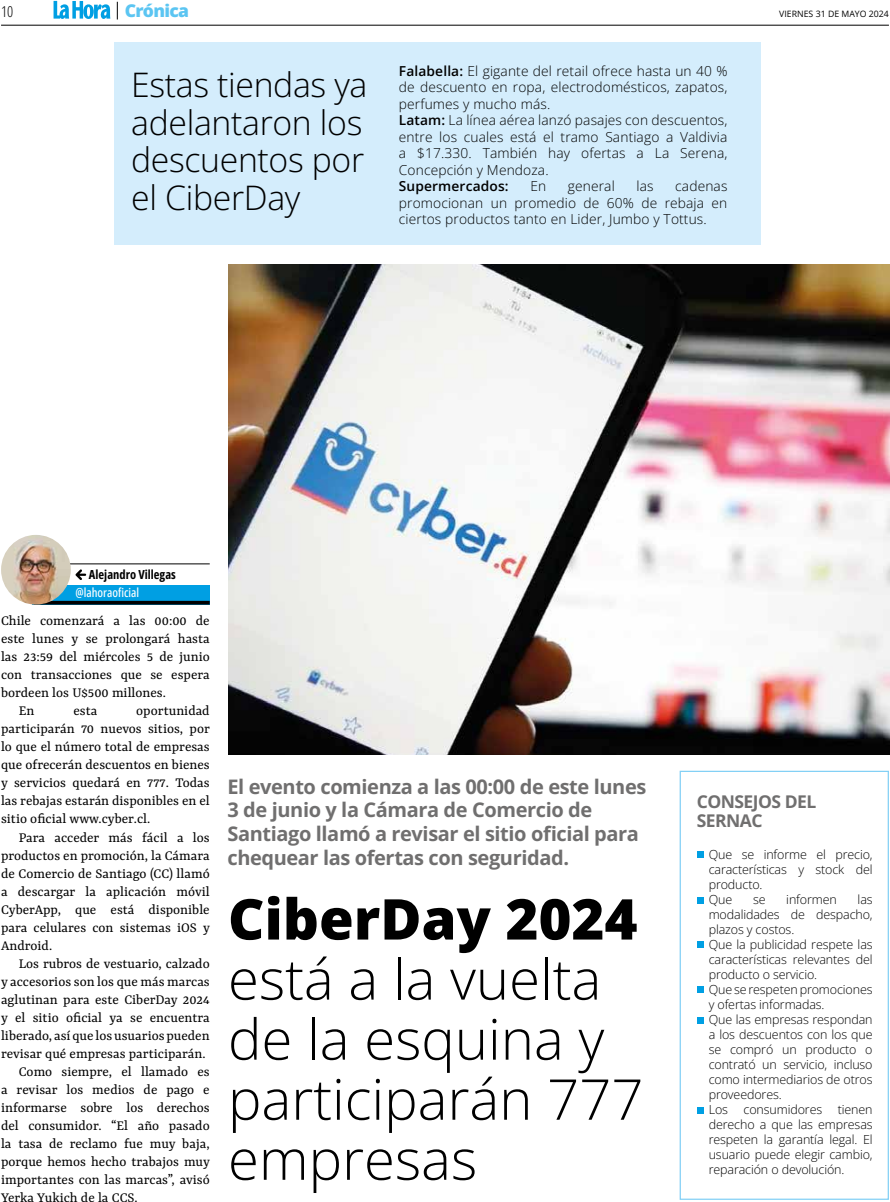
<style>
.page{position:relative;width:890px;height:1202px;background:#fff}
.page>*{position:absolute;margin:0;border:0;box-sizing:border-box;transform-origin:0 0}
.t1{font:300 56.25px/60px "Open Sans";color:#000}
.t2{font:800 56.25px "Open Sans";color:#000}
.t3{font:300 33.75px/37.5px "Open Sans";letter-spacing:-.01em;color:#000}
.t4{font:700 20px/23.8px "Open Sans";letter-spacing:-.02em;color:#706f6f}
.t5{font:700 17.5px/18.8px "Open Sans";letter-spacing:-.03em;color:#706f6f}
.t6{font:800 17.5px "Open Sans";letter-spacing:-.04em;color:#5bc5f2}
.t7{font:15px/18px "Rasa";color:#000;text-align:justify}
.t8{font:300 15px "Open Sans Condensed";color:#000}
.t9{font:300 13.75px/16.5px "Open Sans";letter-spacing:.01em;color:#000}
.t10{font:600 13.75px "Open Sans";letter-spacing:.01em;color:#000}
.t11{font:300 12.5px/15px "Open Sans";letter-spacing:-.01em;color:#000}
.t12{font:700 12.5px "Open Sans Condensed";color:#000}
.t13{font:500 12.5px "Open Sans Condensed";color:#fff}
.t14{font:8.75px "Open Sans";color:#000}
.s1{font-weight:600}
</style>
<div class="page">
<svg style="left:54px;top:1px;width:56px;height:18px"></svg>
<svg style="left:117px;top:2px;width:1px;height:17px"></svg>
<hr style="left:1px;top:25px;width:887px;height:1px;background:#000">
<div style="left:114px;top:42px;width:646px;height:202px;background:#d4edfc"></div>
<img style="left:228px;top:265px;width:661px;height:489px">
<div style="left:33px;top:585px;width:177px;height:19px;background:#009fe3"></div>
<svg style="left:42px;top:600px;width:168px;height:4px"></svg>
<hr style="left:33px;top:563px;width:177px;height:1px;background:#000">
<img style="left:1px;top:535px;width:70px;height:69px;border-radius:35px">
<svg style="left:75px;top:569px;width:11px;height:11px"></svg>
<div style="left:679px;top:770px;width:209px;height:429px;border:1px solid #83d0f5"></div>
<div style="left:696px;top:851px;width:7px;height:7px;background:#009fe3"></div>
<div style="left:696px;top:896px;width:7px;height:7px;background:#009fe3"></div>
<div style="left:696px;top:940px;width:7px;height:7px;background:#009fe3"></div>
<div style="left:696px;top:986px;width:7px;height:7px;background:#009fe3"></div>
<div style="left:696px;top:1016px;width:7px;height:7px;background:#009fe3"></div>
<div style="left:696px;top:1106px;width:7px;height:7px;background:#009fe3"></div>
<p class="t8" style="left:1px;top:2px;width:14px">10</p>
<p class="t6" style="left:125px;top:-3px;width:66px">Crónica</p>
<p class="t14" style="left:779px;top:7px;width:111px">VIERNES 31 DE MAYO 2024</p>
<h2 class="t3" style="left:131px;top:65px;width:238px">Estas tiendas ya adelantaron los descuentos por el CiberDay</h2>
<p class="t9" style="left:399px;top:62px;width:330px"><span class="s1">Falabella:</span> El gigante del retail ofrece hasta un 40 % de descuento en ropa, electrodomésticos, zapatos, perfumes y mucho más.<br><span class="s1">Latam:</span> La línea aérea lanzó pasajes con descuentos, entre los cuales está el tramo Santiago a Valdivia a $17.330. También hay ofertas a La Serena, Concepción y Mendoza.</p>
<p class="t10" style="left:399px;top:177px;width:111px">Supermercados:</p>
<p class="t9" style="left:530px;top:177px;width:17px">En</p>
<p class="t9" style="left:567px;top:177px;width:48px">general</p>
<p class="t9" style="left:636px;top:177px;width:19px">las</p>
<p class="t9" style="left:399px;top:177px;width:330px;text-align:justify;text-indent:276px">cadenas promocionan un promedio de 60% de rebaja en ciertos productos tanto en Lider, Jumbo y Tottus.</p>
<p class="t12" style="left:89px;top:565px;width:88px">Alejandro Villegas</p>
<p class="t13" style="left:75px;top:584px;width:65px">@lahoraoficial</p>
<p class="t7" style="left:1px;top:612px;width:210px">Chile comenzará a las 00:00 de</p>
<p class="t7" style="left:1px;top:630px;width:210px">este lunes y se prolongará hasta</p>
<p class="t7" style="left:1px;top:648px;width:210px">las 23:59 del miércoles 5 de junio</p>
<p class="t7" style="left:1px;top:666px;width:210px">con transacciones que se espera</p>
<p class="t7" style="left:1px;top:684px;width:166px">bordeen los U$500 millones.</p>
<p class="t7" style="left:19px;top:702px;width:17px">En</p>
<p class="t7" style="left:73px;top:702px;width:25px">esta</p>
<p class="t7" style="left:1px;top:702px;width:210px;text-indent:135px">oportunidad participarán 70 nuevos sitios, por lo que el número total de empresas que ofrecerán descuentos en bienes y servicios quedará en 777. Todas las rebajas estarán disponibles en el sitio oficial www.cyber.cl.</p>
<p class="t7" style="left:1px;top:828px;width:210px;text-indent:18px">Para acceder más fácil a los productos en promoción, la Cámara de Comercio de Santiago (CC) llamó a descargar la aplicación móvil CyberApp, que está disponible para celulares con sistemas iOS y Android.</p>
<p class="t7" style="left:19px;top:954px;width:192px">Los rubros de vestuario, calzado</p>
<p class="t7" style="left:1px;top:972px;width:210px">y accesorios son los que más marcas</p>
<p class="t7" style="left:1px;top:990px;width:210px">aglutinan para este CiberDay 2024</p>
<p class="t7" style="left:1px;top:1008px;width:210px">y el sitio oficial ya se encuentra</p>
<p class="t7" style="left:1px;top:1026px;width:210px">liberado, así que los usuarios pueden</p>
<p class="t7" style="left:1px;top:1044px;width:206px">revisar qué empresas participarán.</p>
<p class="t7" style="left:19px;top:1062px;width:192px">Como siempre, el llamado es</p>
<p class="t7" style="left:1px;top:1080px;width:210px">a revisar los medios de pago e</p>
<p class="t7" style="left:1px;top:1098px;width:210px">informarse sobre los derechos</p>
<p class="t7" style="left:1px;top:1116px;width:210px">del consumidor. “El año pasado</p>
<p class="t7" style="left:1px;top:1134px;width:210px">la tasa de reclamo fue muy baja,</p>
<p class="t7" style="left:1px;top:1152px;width:210px">porque hemos hecho trabajos muy</p>
<p class="t7" style="left:1px;top:1170px;width:210px">importantes con las marcas”, avisó</p>
<p class="t7" style="left:1px;top:1188px;width:138px">Yerka Yukich de la CCS.</p>
<h3 class="t4" style="left:227px;top:773px;width:420px">El evento comienza a las 00:00 de este lunes 3 de junio y la Cámara de Comercio de Santiago llamó a revisar el sitio oficial para chequear las ofertas con seguridad.</h3>
<h1 class="t2" style="left:228px;top:876px;width:411px">CiberDay 2024</h1>
<h1 class="t1" style="left:228px;top:947px;width:417px">está a la vuelta de la esquina y participarán 777 empresas</h1>
<p class="t5" style="left:696px;top:792px;width:121px">CONSEJOS DEL<br>SERNAC</p>
<p class="t11" style="left:708px;top:846px;width:165px">Que se informe el precio, características y stock del producto.<br>Que</p>
<p class="t11" style="left:752px;top:891px;width:14px">se</p>
<p class="t11" style="left:786px;top:891px;width:52px">informen</p>
<p class="t11" style="left:708px;top:891px;width:165px;text-indent:149px">las modalidades de despacho, plazos y costos.<br>Que la publicidad respete las características relevantes del producto o servicio.<br>Que se respeten promociones y ofertas informadas.<br>Que las empresas respondan a los descuentos con los que se compró un producto o contrató un servicio, incluso como intermediarios de otros proveedores.<br>Los consumidores tienen derecho a que las empresas respeten la garantía legal. El usuario puede elegir cambio, reparación o devolución.</p>
</div>
